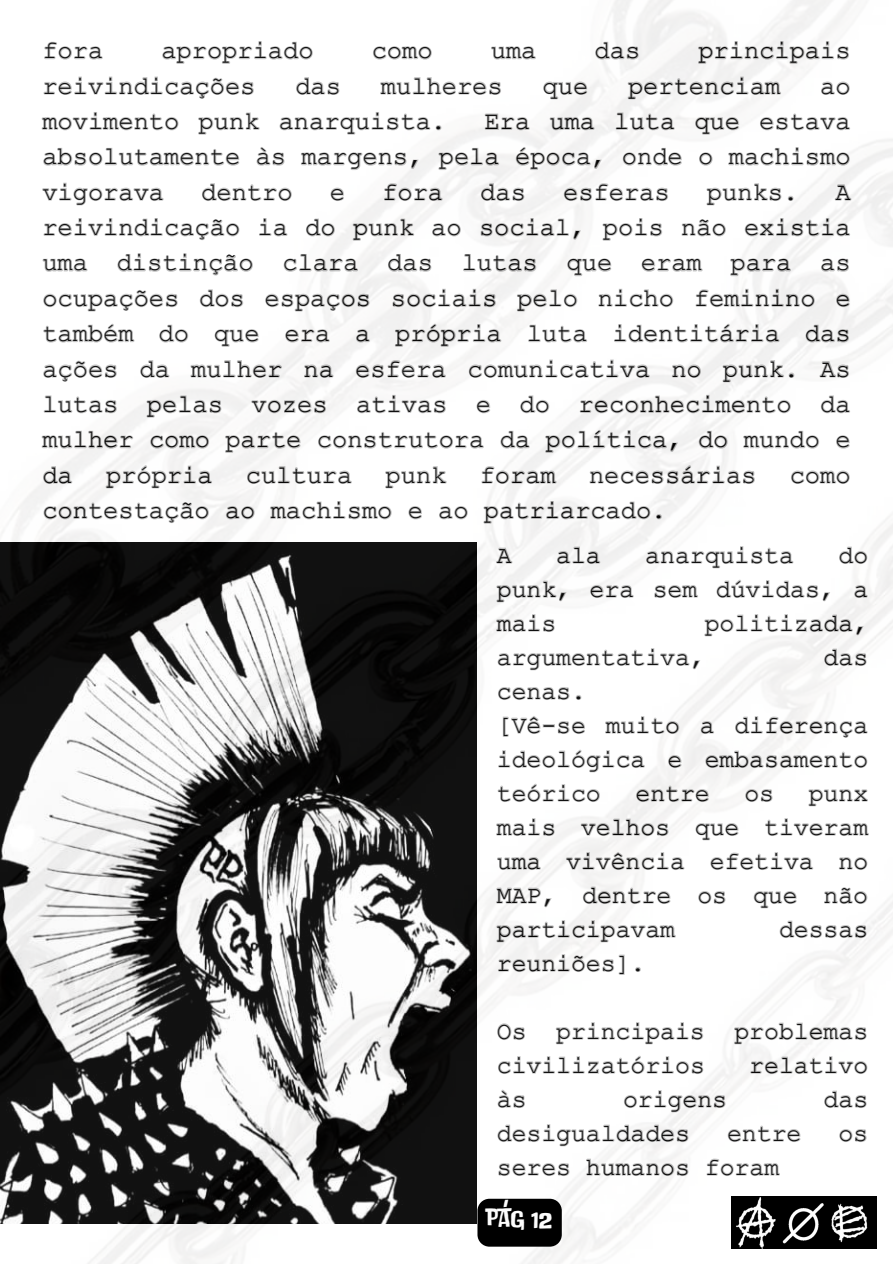
<style>
.page{position:relative;width:893px;height:1264px;background:#fff}
.page>*{position:absolute;margin:0;border:0;box-sizing:border-box;transform-origin:0 0}
.t1{font:25.35px/35.4px "Courier New";color:#000;text-align:justify}
.t2{font:24.75px/34px "Courier New";color:#000;text-align:justify}
.t3{font:24.15px "Do Ub Le Ba Ss";color:#fcfcfc}
</style>
<div class="page">
<img style="left:0;top:0;width:892px;height:1263px">
<div style="left:477px;top:1198px;width:84px;height:48px;background:#000"></div>
<img style="left:731px;top:1196px;width:144px;height:52px">
<p class="t1" style="left:42px;top:34px;width:62px">fora</p>
<p class="t1" style="left:161px;top:34px;width:154px">apropriado</p>
<p class="t1" style="left:372px;top:34px;width:62px">como</p>
<p class="t1" style="left:490px;top:34px;width:47px">uma</p>
<p class="t1" style="left:594px;top:34px;width:47px">das</p>
<p class="t1" style="left:698px;top:34px;width:154px">principais</p>
<p class="t1" style="left:42px;top:69px;width:215px">reivindicações</p>
<p class="t1" style="left:295px;top:69px;width:47px">das</p>
<p class="t1" style="left:381px;top:69px;width:123px">mulheres</p>
<p class="t1" style="left:542px;top:69px;width:47px">que</p>
<p class="t1" style="left:628px;top:69px;width:154px">pertenciam</p>
<p class="t1" style="left:820px;top:69px;width:32px">ao</p>
<p class="t1" style="left:42px;top:104px;width:405px">movimento punk anarquista.</p>
<p class="t1" style="left:42px;top:104px;width:809px;text-indent:442px">Era uma luta que estava absolutamente às margens, pela época, onde o machismo vigorava</p>
<p class="t1" style="left:201px;top:175px;width:93px">dentro</p>
<p class="t1" style="left:330px;top:175px;width:17px">e</p>
<p class="t1" style="left:382px;top:175px;width:62px">fora</p>
<p class="t1" style="left:480px;top:175px;width:47px">das</p>
<p class="t1" style="left:563px;top:175px;width:108px">esferas</p>
<p class="t1" style="left:706px;top:175px;width:93px">punks.</p>
<p class="t1" style="left:42px;top:175px;width:809px;text-indent:793px">A reivindicação ia do punk ao social, pois não existia uma distinção clara das lutas que eram para as ocupações dos espaços sociais pelo nicho feminino e também do que era a própria luta identitária das ações da mulher na esfera comunicativa no punk. As lutas pelas vozes ativas e do reconhecimento da mulher como parte construtora da política, do mundo e da</p>
<p class="t1" style="left:106px;top:458px;width:108px">própria</p>
<p class="t1" style="left:246px;top:458px;width:108px">cultura</p>
<p class="t1" style="left:385px;top:458px;width:62px">punk</p>
<p class="t1" style="left:479px;top:458px;width:78px">foram</p>
<p class="t1" style="left:589px;top:458px;width:169px">necessárias</p>
<p class="t1" style="left:789px;top:458px;width:62px">como</p>
<p class="t1" style="left:42px;top:493px;width:625px">contestação ao machismo e ao patriarcado.</p>
<p class="t2" style="left:497px;top:539px;width:16px">A</p>
<p class="t2" style="left:556px;top:539px;width:46px">ala</p>
<p class="t2" style="left:645px;top:539px;width:150px">anarquista</p>
<p class="t2" style="left:497px;top:539px;width:373px;text-indent:341px">do punk, era sem dúvidas, a mais</p>
<p class="t2" style="left:497px;top:607px;width:373px;text-indent:208px">politizada, argumentativa,</p>
<p class="t2" style="left:823px;top:641px;width:46px">das</p>
<p class="t2" style="left:497px;top:675px;width:91px">cenas.</p>
<p class="t2" style="left:497px;top:709px;width:373px">[Vê-se muito a diferença ideológica e embasamento teórico</p>
<p class="t2" style="left:635px;top:777px;width:76px">entre</p>
<p class="t2" style="left:744px;top:777px;width:31px">os</p>
<p class="t2" style="left:497px;top:777px;width:373px;text-indent:312px">punx mais velhos que tiveram uma vivência efetiva no MAP, dentre os que não participavam</p>
<p class="t2" style="left:779px;top:913px;width:91px">dessas</p>
<p class="t2" style="left:497px;top:947px;width:150px">reuniões].</p>
<p class="t2" style="left:497px;top:1015px;width:373px">Os principais problemas civilizatórios</p>
<p class="t2" style="left:749px;top:1049px;width:120px">relativo</p>
<p class="t2" style="left:497px;top:1083px;width:31px">às</p>
<p class="t2" style="left:623px;top:1083px;width:105px">origens</p>
<p class="t2" style="left:823px;top:1083px;width:46px">das</p>
<p class="t2" style="left:497px;top:1117px;width:195px">desigualdades</p>
<p class="t2" style="left:727px;top:1117px;width:76px">entre</p>
<p class="t2" style="left:838px;top:1117px;width:31px">os</p>
<p class="t2" style="left:497px;top:1151px;width:284px">seres humanos foram</p>
<p class="t3" style="left:487px;top:1204px;width:66px">pág 12</p>
</div>
